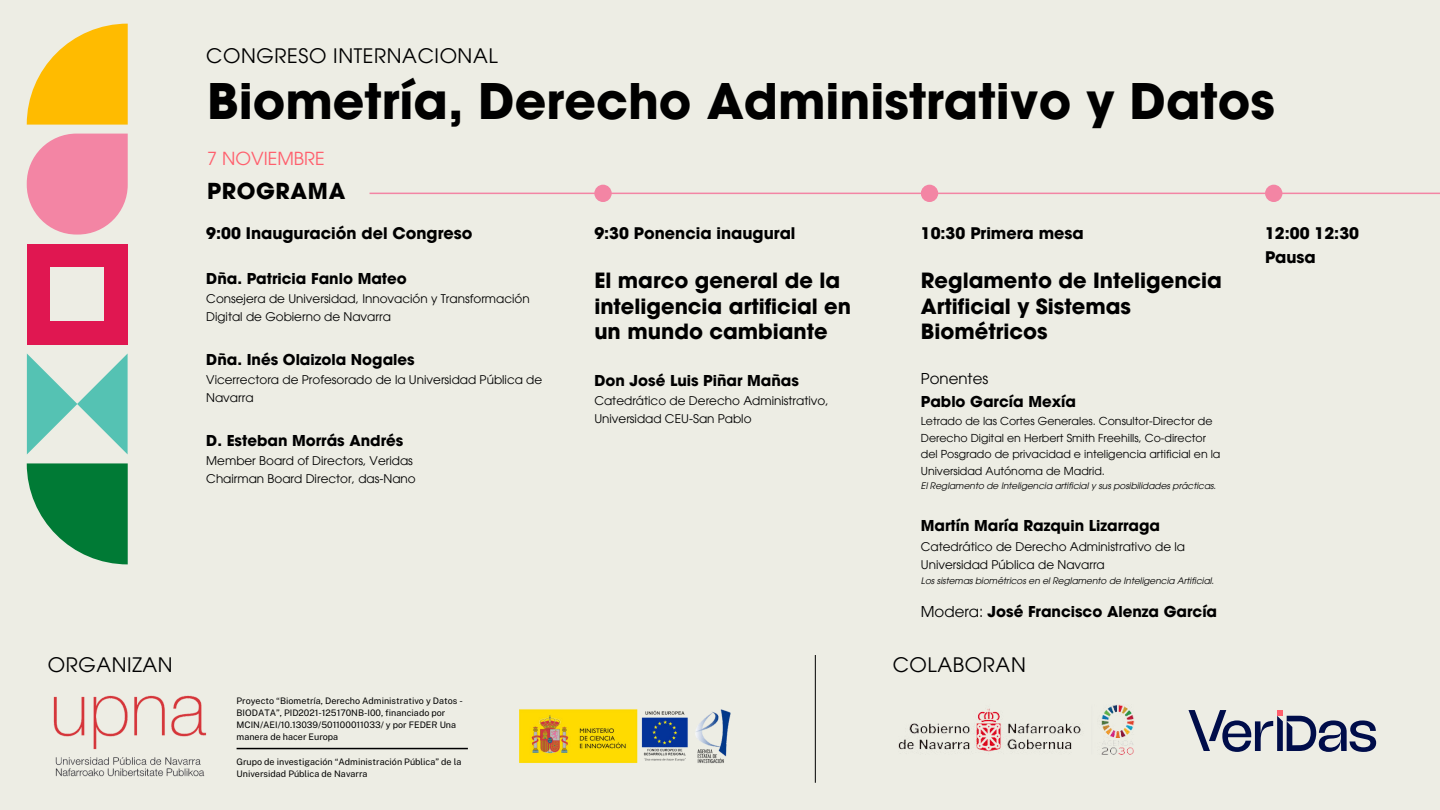
<style>
.page{position:relative;width:1440px;height:810px;background:#edede4}
.page>*{position:absolute;margin:0;border:0;box-sizing:border-box;transform-origin:0 0}
.t1{font:700 49px "ITC Avant Garde Pro";color:#000}
.t2{font:700 22px "ITC Avant Garde Pro";letter-spacing:.03em;color:#000}
.t3{font:700 21px/25.5px "ITC Avant Garde Pro";color:#000}
.t4{font:20px "ITC Avant Garde Pro";letter-spacing:.03em;color:#000}
.t5{font:18px "ITC Avant Garde Pro";color:#ff5f6d}
.t6{font:700 16px/24px "ITC Avant Garde Pro";color:#000}
.t7{font:700 15px "ITC Avant Garde Pro";color:#000}
.t8{font:15px "ITC Avant Garde Pro";color:#000}
.t9{font:12px/18px "ITC Avant Garde Pro";color:#000}
.t10{font:11px/16.5px "ITC Avant Garde Pro";color:#000}
.t11{font:9px/12px "Public Sans";color:#000}
.t12{font:italic 9px "ITC Avant Garde Pro";color:#000}
.s1{font-weight:400}
</style>
<div class="page">
<svg style="left:27px;top:463px;width:101px;height:101px"></svg>
<svg style="left:27px;top:24px;width:101px;height:101px"></svg>
<svg style="left:27px;top:354px;width:100px;height:100px"></svg>
<svg style="left:27px;top:134px;width:101px;height:101px"></svg>
<div style="left:27px;top:244px;width:101px;height:101px;background:#e01751"></div>
<div style="left:50px;top:267px;width:54px;height:54px;background:#edede4"></div>
<hr style="left:237px;top:748px;width:231px;height:1px;background:#000">
<img style="left:53px;top:695px;width:153px;height:81px">
<svg style="left:1188px;top:710px;width:188px;height:42px"></svg>
<img style="left:519px;top:709px;width:212px;height:55px">
<img style="left:899px;top:705px;width:236px;height:50px">
<hr style="left:815px;top:655px;width:1px;height:128px;background:#000">
<hr style="left:370px;top:193px;width:1070px;height:1px;background:#f385a4">
<div style="left:594px;top:185px;width:18px;height:17px;background:#f385a4;border-radius:50%"></div>
<div style="left:921px;top:185px;width:17px;height:17px;background:#f385a4;border-radius:50%"></div>
<div style="left:1265px;top:185px;width:17px;height:17px;background:#f385a4;border-radius:50%"></div>
<h3 class="t4" style="left:206px;top:44px;width:293px">CONGRESO INTERNACIONAL</h3>
<h1 class="t1" style="left:207px;top:68px;width:1069px">Biometría, Derecho Administrativo y Datos</h1>
<h3 class="t5" style="left:207px;top:147px;width:119px">7 NOVIEMBRE</h3>
<h2 class="t2" style="left:207px;top:176px;width:140px">PROGRAMA</h2>
<h3 class="t6" style="left:206px;top:220px;width:268px">9:00 Inauguración del Congreso</h3>
<p class="t7" style="left:206px;top:268px;width:202px">Dña. Patricia Fanlo Mateo</p>
<p class="t9" style="left:206px;top:289px;width:325px">Consejera de Universidad, Innovación y Transformación<br>Digital de Gobierno de Navarra</p>
<p class="t7" style="left:206px;top:349px;width:210px">Dña. Inés Olaizola Nogales</p>
<p class="t9" style="left:206px;top:370px;width:338px">Vicerrectora de Profesorado de la Universidad Pública de<br>Navarra</p>
<p class="t7" style="left:206px;top:430px;width:199px">D. Esteban Morrás Andrés</p>
<p class="t9" style="left:206px;top:451px;width:211px">Member Board of Directors, Veridas<br>Chairman Board Director, das-Nano</p>
<h3 class="t6" style="left:594px;top:220px;width:203px">9:30 Ponencia inaugural</h3>
<h3 class="t3" style="left:594px;top:267px;width:258px">El marco general de la inteligencia artificial en un mundo cambiante</h3>
<p class="t7" style="left:594px;top:370px;width:206px">Don José Luis Piñar Mañas</p>
<p class="t9" style="left:594px;top:391px;width:236px">Catedrático de Derecho Administrativo,<br>Universidad CEU-San Pablo</p>
<h3 class="t6" style="left:921px;top:220px;width:164px">10:30 Primera mesa</h3>
<h3 class="t3" style="left:921px;top:267px;width:303px">Reglamento de Inteligencia<br>Artificial y Sistemas<br>Biométricos</h3>
<p class="t8" style="left:921px;top:369px;width:69px">Ponentes</p>
<p class="t7" style="left:921px;top:391px;width:157px">Pablo García Mexía</p>
<p class="t10" style="left:921px;top:413px;width:301px">Letrado de las Cortes Generales. Consultor-Director de Derecho Digital en Herbert Smith Freehills, Co-director del Posgrado de privacidad e inteligencia artificial en la Universidad Autónoma de Madrid.</p>
<p class="t12" style="left:921px;top:480px;width:297px">El Reglamento de Inteligencia artificial y sus posibilidades prácticas.</p>
<p class="t7" style="left:921px;top:515px;width:241px">Martín María Razquin Lizarraga</p>
<p class="t9" style="left:921px;top:537px;width:266px">Catedrático de Derecho Administrativo de la<br>Universidad Pública de Navarra</p>
<p class="t12" style="left:921px;top:575px;width:295px">Los sistemas biométricos en el Reglamento de Inteligencia Artificial.</p>
<p class="t7" style="left:921px;top:601px;width:298px"><span class="s1">Modera:</span> José Francisco Alenza García</p>
<h3 class="t4" style="left:48px;top:652px;width:127px">ORGANIZAN</h3>
<h3 class="t4" style="left:893px;top:652px;width:135px">COLABORAN</h3>
<p class="t11" style="left:237px;top:694px;width:228px">Proyecto “Biometría, Derecho Administrativo y Datos - BIODATA”, PID2021-125170NB-I00, financiado por MCIN/AEI/10.13039/501100011033/ y por FEDER Una manera de hacer Europa</p>
<p class="t11" style="left:237px;top:755px;width:226px">Grupo de investigación “Administración Pública” de la<br>Universidad Pública de Navarra</p>
<h3 class="t6" style="left:1265px;top:220px;width:96px">12:00 12:30<br>Pausa</h3>
</div>
